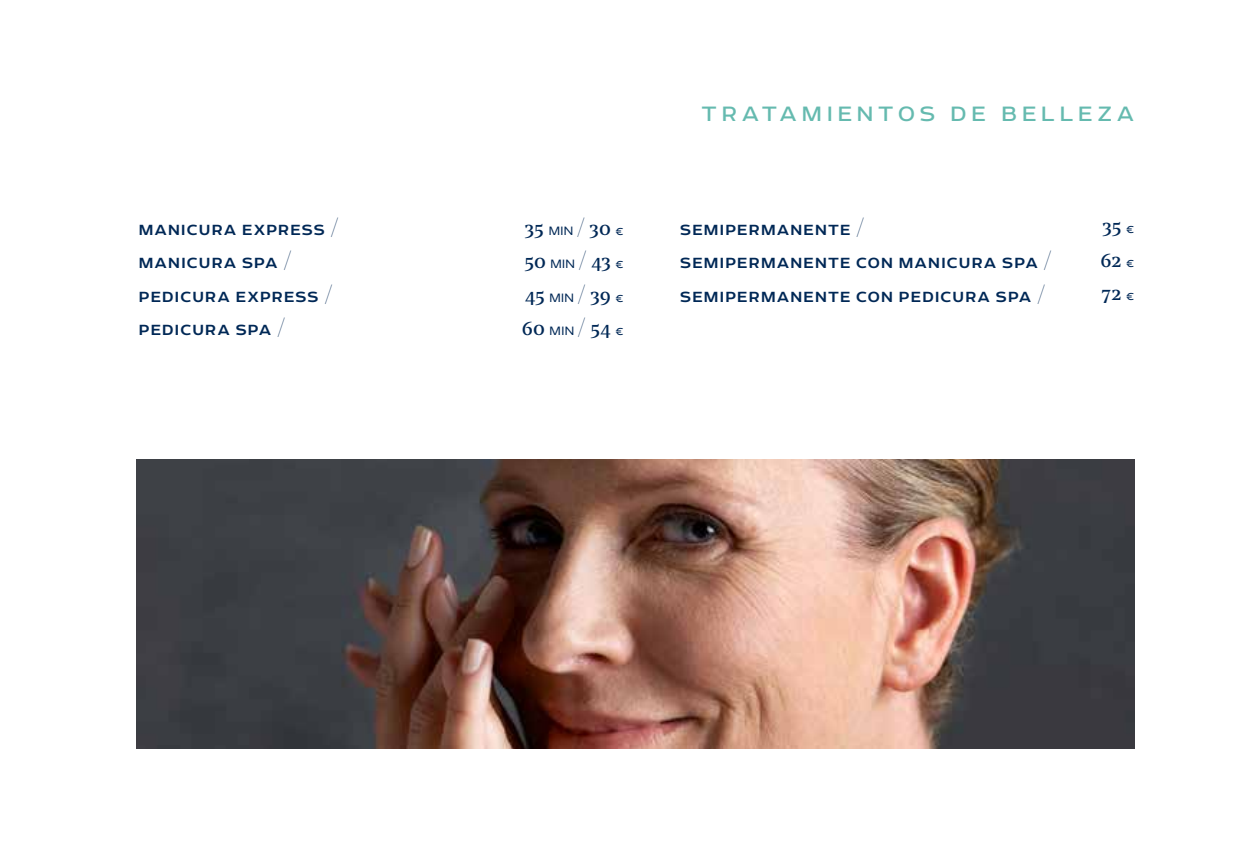
<style>
.page{position:relative;width:1248px;height:851px;background:#fff}
.page>*{position:absolute;margin:0;border:0;box-sizing:border-box;transform-origin:0 0}
.t1{font:24px "Echoes Sans";letter-spacing:.2em;color:#65baaf}
.t2{font:20px "Noe Text";letter-spacing:-.01em;color:#002856}
.t3{font:500 17px "Echoes Sans";letter-spacing:.07em;color:#002856}
.s1{font-family:"Noe Display";font-weight:400;font-size:22px}
.s2{font-family:"Echoes Sans";font-weight:300;font-size:14px}
.s3{font-family:"Noe Display";font-size:22px}
</style>
<div class="page">
<img style="left:136px;top:459px;width:998px;height:289px">
<p class="t3" style="left:139px;top:220px;width:201px">MANICURA EXPRESS <span class="s1">/</span></p>
<p class="t2" style="left:525px;top:213px;width:100px">35 <span class="s2">MIN</span> <span class="s3">/</span> 30 <span class="s2">€</span></p>
<p class="t3" style="left:139px;top:253px;width:155px">MANICURA SPA <span class="s1">/</span></p>
<p class="t2" style="left:524px;top:246px;width:101px">50 <span class="s2">MIN</span> <span class="s3">/</span> 43 <span class="s2">€</span></p>
<p class="t3" style="left:139px;top:287px;width:195px">PEDICURA EXPRESS <span class="s1">/</span></p>
<p class="t2" style="left:525px;top:280px;width:100px">45 <span class="s2">MIN</span> <span class="s3">/</span> 39 <span class="s2">€</span></p>
<p class="t3" style="left:139px;top:320px;width:148px">PEDICURA SPA <span class="s1">/</span></p>
<p class="t2" style="left:522px;top:313px;width:103px">60 <span class="s2">MIN</span> <span class="s3">/</span> 54 <span class="s2">€</span></p>
<h1 class="t1" style="left:701px;top:100px;width:434px">TRATAMIENTOS DE BELLEZA</h1>
<p class="t3" style="left:680px;top:220px;width:186px">SEMIPERMANENTE <span class="s1">/</span></p>
<p class="t2" style="left:1102px;top:211px;width:34px">35 <span class="s2">€</span></p>
<p class="t3" style="left:680px;top:253px;width:373px">SEMIPERMANENTE CON MANICURA SPA <span class="s1">/</span></p>
<p class="t2" style="left:1100px;top:245px;width:35px">62 <span class="s2">€</span></p>
<p class="t3" style="left:680px;top:287px;width:367px">SEMIPERMANENTE CON PEDICURA SPA <span class="s1">/</span></p>
<p class="t2" style="left:1101px;top:278px;width:35px">72 <span class="s2">€</span></p>
</div>
